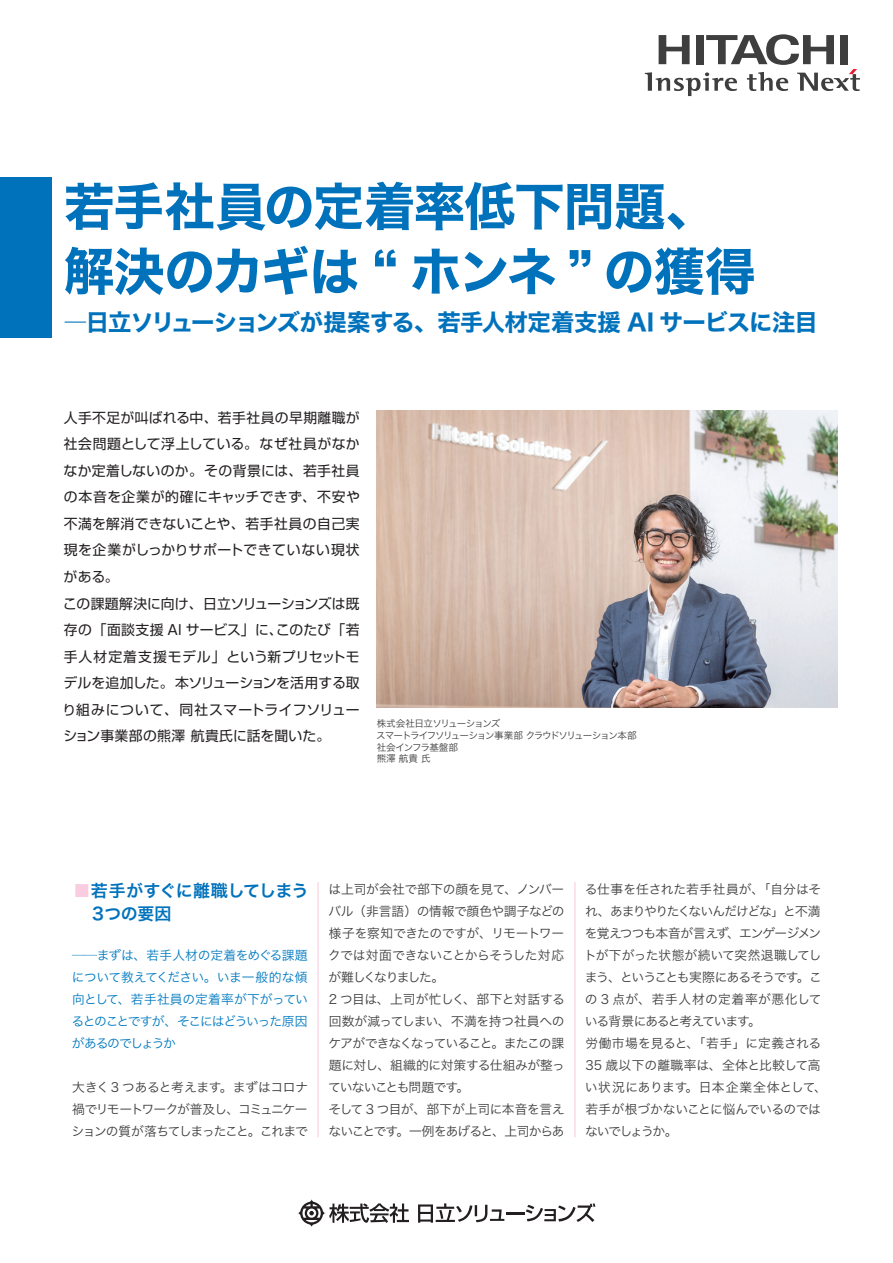
<style>
.page{position:relative;width:893px;height:1263px;background:#fff}
.page>*{position:absolute;margin:0;border:0;box-sizing:border-box;transform-origin:0 0}
.t1{font:51px/64.8px "Hira Kaku Std N W7";letter-spacing:-.025em;color:#0072bc}
.t2{font:23.4px "Hira Kaku Std N W7";letter-spacing:-.04em;color:#0072bc}
.t3{font:16.95px/22.4px "Hira Kaku Pro N W6";letter-spacing:-.03em;color:#0072bc}
.t4{font:13.8px/26.5px "Shin Go Pro";letter-spacing:.03em;color:#231f20}
.t5{font:12.75px/22px "Hira Kaku Pro N W3";letter-spacing:-.04em;color:#3e3e3f}
.t6{font:12.75px/22px "Hira Kaku Pro N W3";letter-spacing:-.085em;color:#007ac0;text-align:justify}
.t7{font:9.6px/11.7px "Hira Kaku Pro N W3";letter-spacing:-.1em;color:#3e3e3f}
.s1{color:#f9ccdf}
</style>
<div class="page">
<svg style="left:645px;top:34px;width:215px;height:62px"></svg>
<svg style="left:298px;top:1199px;width:111px;height:28px"></svg>
<svg style="left:418px;top:1203px;width:177px;height:20px"></svg>
<div style="left:0;top:177px;width:51px;height:161px;background:#0072bc"></div>
<img style="left:377px;top:410px;width:461px;height:297px">
<hr style="left:317px;top:882px;width:2px;height:255px;background:#fbdfeb">
<hr style="left:574px;top:882px;width:1px;height:255px;background:#fbdfeb">
<h1 class="t1" style="left:64px;top:176px;width:694px">若手社員の定着率低下問題、解決のカギは “ ホンネ ” の獲得</h1>
<h2 class="t2" style="left:64px;top:304px;width:756px">―日立ソリューションズが提案する、若手人材定着支援 AI サービスに注目</h2>
<p class="t4" style="left:62px;top:402px;width:299px">人手不足が叫ばれる中、若手社員の早期離職が社会問題として浮上している。なぜ社員がなかなか定着しないのか。その背景には、若手社員の本音を企業が的確にキャッチできず、不安や不満を解消できないことや、若手社員の自己実現を企業がしっかりサポートできていない現状がある。<br>この課題解決に向け、日立ソリューションズは既存の「面談支援 AI サービス」に、このたび「若手人材定着支援モデル」という新プリセットモデルを追加した。本ソリューションを活用する取り組みについて、同社スマートライフソリューション事業部の熊澤 航貴氏に話を聞いた。</p>
<p class="t7" style="left:376px;top:717px;width:262px">株式会社日立ソリューションズ<br>スマートライフソリューション事業部 クラウドソリューション本部社会インフラ基盤部<br>熊澤 航貴 氏</p>
<h3 class="t3" style="left:89px;top:879px;width:221px;text-indent:-16px"><span class="s1">■</span>若手がすぐに離職してしまう<br>３つの要因</h3>
<p class="t6" style="left:72px;top:943px;width:238px">──まずは、若手人材の定着をめぐる課題について教えてください。いま一般的な傾向として、若手社員の定着率が下がっているとのことですが、そこにはどういった原因があるのでしょうか</p>
<p class="t5" style="left:72px;top:1075px;width:238px;text-align:justify">大きく3 つあると考えます。まずはコロナ禍でリモートワークが普及し、コミュニケーションの質が落ちてしまったこと。これまで</p>
<p class="t5" style="left:328px;top:877px;width:238px">は上司が会社で部下の顔を見て、ノンバーバル（非言語）の情報で顔色や調子などの様子を察知できたのですが、リモートワークでは対面できないことからそうした対応が難しくなりました。<br>2 つ目は、上司が忙しく、部下と対話する回数が減ってしまい、不満を持つ社員へのケアができなくなっていること。またこの課題に対し、組織的に対策する仕組みが整っていないことも問題です。<br>そして 3 つ目が、部下が上司に本音を言えないことです。一例をあげると、上司からあ</p>
<p class="t5" style="left:584px;top:877px;width:245px">る仕事を任された若手社員が、「自分はそれ、あまりやりたくないんだけどな」と不満を覚えつつも本音が言えず、エンゲージメントが下がった状態が続いて突然退職してしまう、ということも実際にあるそうです。この 3 点が、若手人材の定着率が悪化している背景にあると考えています。<br>労働市場を見ると、「若手」に定義される<br>35 歳以下の離職率は、全体と比較して高い状況にあります。日本企業全体として、若手が根づかないことに悩んでいるのではないでしょうか。</p>
</div>
